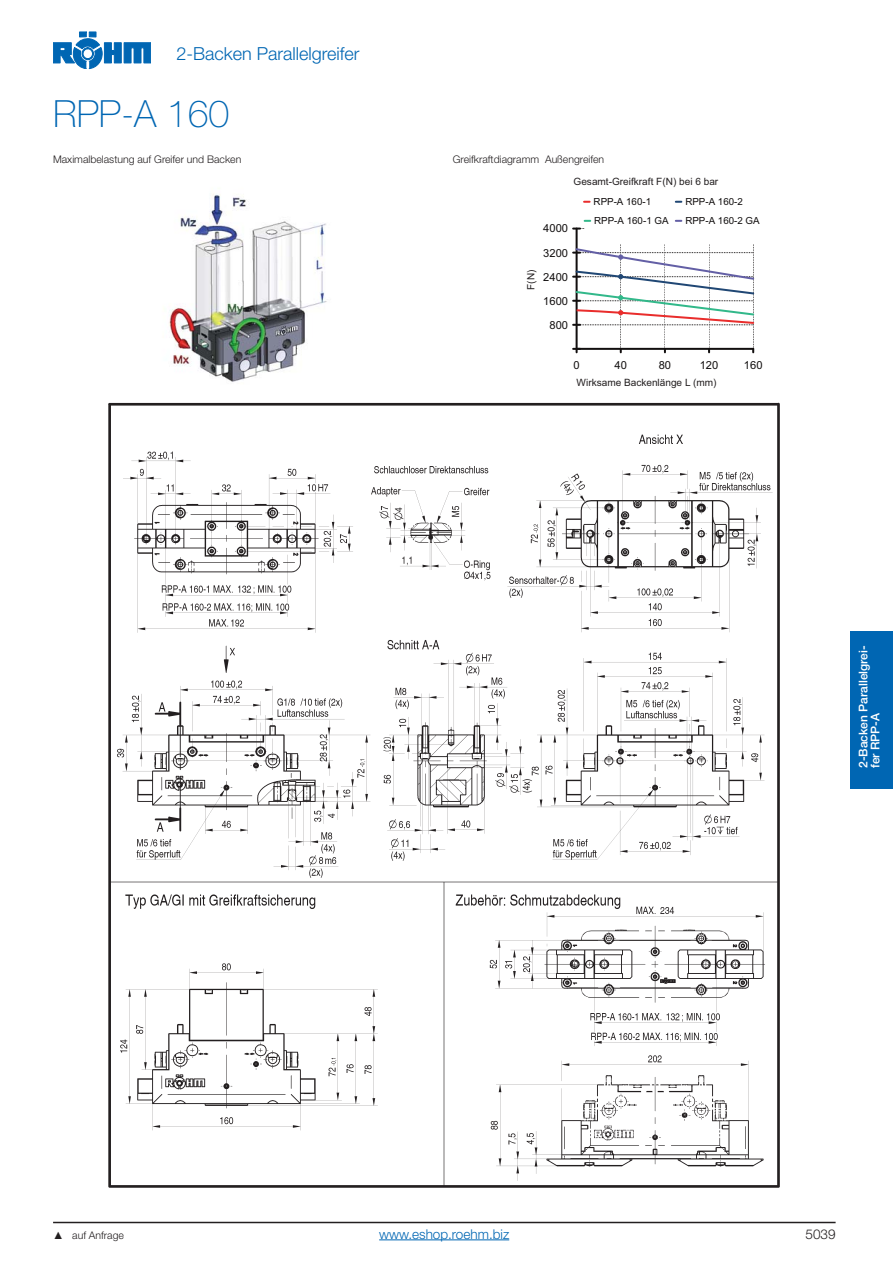
<style>
.page{position:relative;width:893px;height:1263px;background:#fff}
.page>*{position:absolute;margin:0;border:0;box-sizing:border-box;transform-origin:0 0}
.t1{font:100 37.5px "Helvetica Neue LT Std";color:#0066b3}
.t2{font:300 18px "Helvetica Neue LT Std";color:#0066b3}
.t3{font:300 13.5px "Helvetica Neue LT Std";color:#0066b3}
.t4{font:300 13.5px "Helvetica Neue LT Std";color:#231f20}
.t5{font:500 12px/12px "Helvetica Neue LT Std";color:#fff}
.t6{font:11.1px "Arial";color:#120f0f}
.t7{font:300 10.5px "Helvetica Neue LT Std";color:#231f20}
.t8{font:10.05px "Arial";color:#231f20}
.t9{font:9.75px "Arial";color:#120f0f}
</style>
<div class="page">
<svg style="left:53px;top:32px;width:98px;height:37px"></svg>
<div style="left:82px;top:48px;width:12px;height:12px;border:1px solid #0066b3;border-radius:50%"></div>
<div style="left:83px;top:49px;width:10px;height:10px;border:1px solid #0066b3;border-radius:50%"></div>
<hr style="left:53px;top:1222px;width:782px;height:1px;background:#231f20">
<div style="left:850px;top:631px;width:43px;height:158px;background:#0066b3"></div>
<img style="left:169px;top:194px;width:158px;height:188px">
<hr style="left:575px;top:229px;width:3px;height:120px;background:#120f0f">
<svg style="left:573px;top:228px;width:11px;height:2px"></svg>
<svg style="left:573px;top:245px;width:182px;height:107px"></svg>
<svg style="left:584px;top:201px;width:6px;height:2px"></svg>
<img style="left:108px;top:402px;width:672px;height:786px">
<hr style="left:379px;top:1240px;width:130px;height:1px;background:#0066b3">
<h2 class="t2" style="left:176px;top:47px;width:185px">2-Backen Parallelgreifer</h2>
<h1 class="t1" style="left:53px;top:100px;width:178px">RPP-A 160</h1>
<p class="t7" style="left:53px;top:155px;width:190px">Maximalbelastung auf Greifer und Backen</p>
<p class="t7" style="left:453px;top:155px;width:153px">Greifkraftdiagramm Außengreifen</p>
<p class="t8" style="left:573px;top:178px;width:146px">Gesamt-Greifkraft F(N) bei 6 bar</p>
<p class="t6" style="left:543px;top:225px;width:26px">4000</p>
<p class="t6" style="left:543px;top:249px;width:26px">3200</p>
<p class="t8" style="left:527px;top:290px;width:22px;rotate:-90deg">F(N)</p>
<p class="t6" style="left:543px;top:273px;width:26px">2400</p>
<p class="t6" style="left:543px;top:297px;width:26px">1600</p>
<p class="t6" style="left:549px;top:321px;width:20px">800</p>
<p class="t9" style="left:594px;top:198px;width:59px">RPP-A 160-1</p>
<p class="t9" style="left:685px;top:198px;width:59px">RPP-A 160-2</p>
<p class="t9" style="left:594px;top:217px;width:76px">RPP-A 160-1 GA</p>
<p class="t9" style="left:685px;top:217px;width:76px">RPP-A 160-2 GA</p>
<p class="t6" style="left:573px;top:361px;width:8px">0</p>
<p class="t6" style="left:614px;top:361px;width:14px">40</p>
<p class="t6" style="left:659px;top:361px;width:14px">80</p>
<p class="t6" style="left:700px;top:361px;width:20px">120</p>
<p class="t6" style="left:744px;top:361px;width:20px">160</p>
<p class="t8" style="left:577px;top:379px;width:141px">Wirksame Backenlänge L (mm)</p>
<p class="t5" style="left:858px;top:768px;width:124px;rotate:-90deg">2-Backen Parallelgrei&shy;fer RPP-A</p>
<p class="t7" style="left:72px;top:1231px;width:53px">auf Anfrage</p>
<p class="t3" style="left:379px;top:1229px;width:132px">www.eshop.roehm.biz</p>
<p class="t4" style="left:805px;top:1229px;width:32px">5039</p>
</div>
